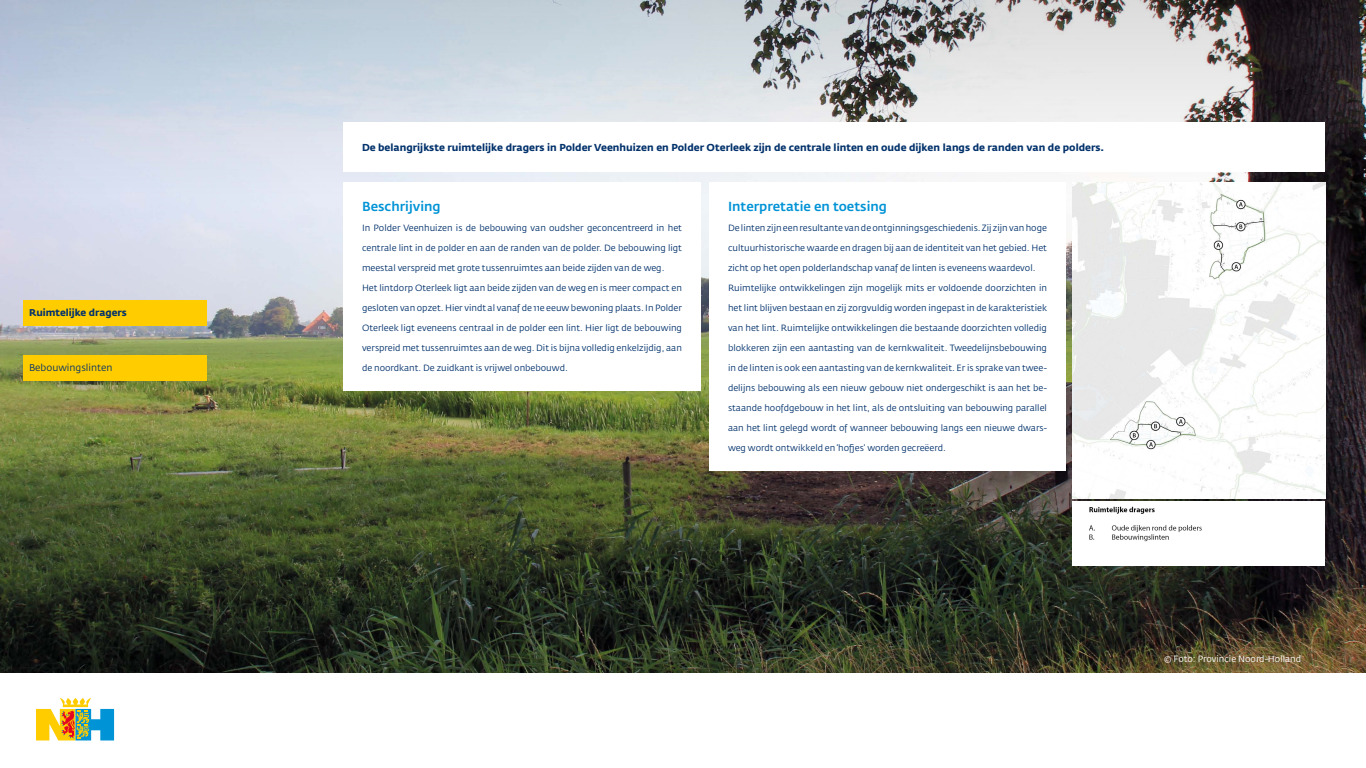
<style>
.page{position:relative;width:1366px;height:768px;background:#fff}
.page>*{position:absolute;margin:0;border:0;box-sizing:border-box;transform-origin:0 0}
.Txt{font:500 13px "Fedra Sans Std";color:#0093d6}
.txt_bold{font:700 10px "Fedra Sans Std";color:#03326c}
.t1{font:700 9.8px "Fedra Sans Std";color:#03326c}
.NAV_tekst_actief{font:9.8px "Fedra Sans Std";color:#03326c}
.Txt-2{font:9px "Fedra Sans Std";color:#03326c}
.t2{font:9px "Fedra Sans Std";color:#fff}
</style>
<div class="page">
<img style="left:0;top:194px;width:1366px;height:478px">
<svg style="left:0;top:0;width:1366px;height:194px;background:#bac0c8"></svg>
<svg style="left:36px;top:698px;width:78px;height:42px"></svg>
<img style="left:1072px;top:182px;width:253px;height:317px">
<img style="left:1072px;top:501px;width:253px;height:65px">
<div style="left:709px;top:182px;width:357px;height:288px;background:#fff"></div>
<div style="left:343px;top:182px;width:358px;height:208px;background:#fff"></div>
<div style="left:343px;top:122px;width:982px;height:50px;background:#fff"></div>
<div style="left:23px;top:300px;width:184px;height:26px;background:#fc0"></div>
<div style="left:23px;top:355px;width:184px;height:26px;background:#fc0"></div>
<p class="t1" style="left:29px;top:306px;width:99px">Ruimtelijke dragers</p>
<p class="NAV_tekst_actief" style="left:29px;top:362px;width:85px">Bebouwingslinten</p>
<p class="txt_bold" style="left:362px;top:141px;width:744px">De belangrijkste ruimtelijke dragers in Polder Veenhuizen en Polder Oterleek zijn de centrale linten en oude dijken langs de randen van de polders.</p>
<p class="Txt" style="left:362px;top:198px;width:80px">Beschrijving</p>
<p class="Txt-2" style="left:362px;top:223px;width:322px">In Polder Veenhuizen is de bebouwing van oudsher geconcentreerd in het</p>
<p class="Txt-2" style="left:362px;top:243px;width:322px">centrale lint in de polder en aan de randen van de polder. De bebouwing ligt</p>
<p class="Txt-2" style="left:362px;top:263px;width:304px">meestal verspreid met grote tussenruimtes aan beide zijden van de weg.</p>
<p class="Txt-2" style="left:362px;top:283px;width:322px">Het lintdorp Oterleek ligt aan beide zijden van de weg en is meer compact en</p>
<p class="Txt-2" style="left:362px;top:303px;width:321px">gesloten van opzet. Hier vindt al vanaf de 11e eeuw bewoning plaats. In Polder</p>
<p class="Txt-2" style="left:362px;top:323px;width:322px">Oterleek ligt eveneens centraal in de polder een lint. Hier ligt de bebouwing</p>
<p class="Txt-2" style="left:362px;top:343px;width:322px">verspreid met tussenruimtes aan de weg. Dit is bijna volledig enkelzijdig, aan</p>
<p class="Txt-2" style="left:362px;top:363px;width:207px">de noordkant. De zuidkant is vrijwel onbebouwd.</p>
<p class="Txt" style="left:728px;top:198px;width:161px">Interpretatie en toetsing</p>
<p class="Txt-2" style="left:728px;top:223px;width:320px">De linten zijn een resultante van de ontginningsgeschiedenis. Zij zijn van hoge</p>
<p class="Txt-2" style="left:728px;top:243px;width:320px">cultuurhistorische waarde en dragen bij aan de identiteit van het gebied. Het</p>
<p class="Txt-2" style="left:728px;top:263px;width:309px">zicht op het open polderlandschap vanaf de linten is eveneens waardevol.</p>
<p class="Txt-2" style="left:728px;top:283px;width:320px">Ruimtelijke ontwikkelingen zijn mogelijk mits er voldoende doorzichten in</p>
<p class="Txt-2" style="left:728px;top:303px;width:320px">het lint blijven bestaan en zij zorgvuldig worden ingepast in de karakteristiek</p>
<p class="Txt-2" style="left:728px;top:323px;width:320px">van het lint. Ruimtelijke ontwikkelingen die bestaande doorzichten volledig</p>
<p class="Txt-2" style="left:728px;top:343px;width:321px">blokkeren zijn een aantasting van de kernkwaliteit. Tweedelijnsbebouwing</p>
<p class="Txt-2" style="left:728px;top:363px;width:321px">in de linten is ook een aantasting van de kernkwaliteit. Er is sprake van twee-</p>
<p class="Txt-2" style="left:728px;top:383px;width:320px">delijns bebouwing als een nieuw gebouw niet ondergeschikt is aan het be-</p>
<p class="Txt-2" style="left:728px;top:403px;width:320px">staande hoofdgebouw in het lint, als de ontsluiting van bebouwing parallel</p>
<p class="Txt-2" style="left:728px;top:423px;width:321px">aan het lint gelegd wordt of wanneer bebouwing langs een nieuwe dwars-</p>
<p class="Txt-2" style="left:728px;top:443px;width:219px">weg wordt ontwikkeld en ‘hofjes’ worden gecreëerd.</p>
<p class="t2" style="left:1164px;top:653px;width:139px">© Foto: Provincie Noord-Holland</p>
</div>
